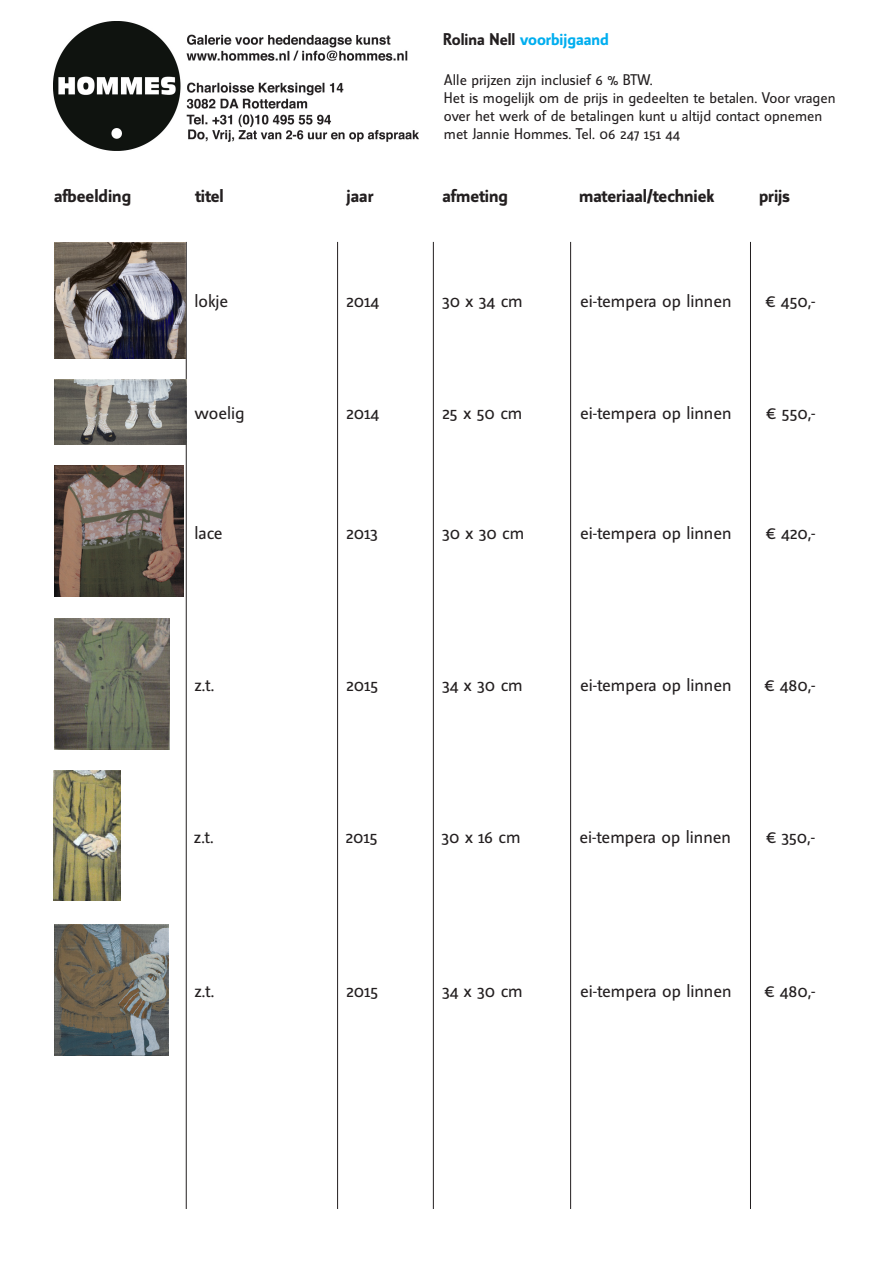
<style>
.page{position:relative;width:893px;height:1263px;background:#fff}
.page>*{position:absolute;margin:0;border:0;box-sizing:border-box;transform-origin:0 0}
.t1{font:18px "Manual Sans";color:#231f20}
.t2{font:700 18px "Manual Sans";color:#231f20}
.t3{font:700 16.5px "Manual Sans";color:#00aeef}
.t4{font:15px/18px "Manual Sans";color:#231f20}
.s1{color:#231f20}
</style>
<div class="page">
<img style="left:53px;top:21px;width:365px;height:129px">
<hr style="left:186px;top:242px;width:1px;height:967px;background:#231f20">
<hr style="left:337px;top:242px;width:1px;height:967px;background:#231f20">
<hr style="left:433px;top:242px;width:1px;height:967px;background:#231f20">
<hr style="left:570px;top:242px;width:1px;height:967px;background:#231f20">
<hr style="left:750px;top:242px;width:1px;height:967px;background:#231f20">
<img style="left:54px;top:618px;width:115px;height:131px">
<img style="left:54px;top:466px;width:130px;height:131px">
<img style="left:53px;top:770px;width:67px;height:131px">
<img style="left:54px;top:379px;width:133px;height:66px">
<img style="left:54px;top:242px;width:131px;height:116px">
<img style="left:54px;top:924px;width:115px;height:131px">
<p class="t3" style="left:443px;top:29px;width:167px"><span class="s1">Rolina Nell</span> voorbijgaand</p>
<p class="t4" style="left:444px;top:71px;width:393px">Alle prijzen zijn inclusief 6 % BTW.<br>Het is mogelijk om de prijs in gedeelten te betalen. Voor vragen over het werk of de betalingen kunt u altijd contact opnemen met Jannie Hommes. Tel. 06 247 151 44</p>
<p class="t2" style="left:54px;top:185px;width:79px">afbeelding</p>
<p class="t2" style="left:195px;top:185px;width:30px">titel</p>
<p class="t2" style="left:346px;top:185px;width:29px">jaar</p>
<p class="t2" style="left:442px;top:185px;width:67px">afmeting</p>
<p class="t2" style="left:579px;top:185px;width:137px">materiaal/techniek</p>
<p class="t2" style="left:759px;top:185px;width:32px">prijs</p>
<p class="t1" style="left:194px;top:290px;width:35px">lokje</p>
<p class="t1" style="left:346px;top:290px;width:35px">2014</p>
<p class="t1" style="left:442px;top:290px;width:82px">30 x 34 cm</p>
<p class="t1" style="left:580px;top:290px;width:153px">ei-tempera op linnen</p>
<p class="t1" style="left:765px;top:290px;width:52px">€ 450,-</p>
<p class="t1" style="left:194px;top:402px;width:52px">woelig</p>
<p class="t1" style="left:346px;top:402px;width:35px">2014</p>
<p class="t1" style="left:442px;top:402px;width:82px">25 x 50 cm</p>
<p class="t1" style="left:580px;top:402px;width:153px">ei-tempera op linnen</p>
<p class="t1" style="left:766px;top:402px;width:51px">€ 550,-</p>
<p class="t1" style="left:194px;top:521px;width:30px">lace</p>
<p class="t1" style="left:346px;top:521px;width:33px">2013</p>
<p class="t1" style="left:442px;top:521px;width:84px">30 x 30 cm</p>
<p class="t1" style="left:580px;top:521px;width:153px">ei-tempera op linnen</p>
<p class="t1" style="left:766px;top:521px;width:51px">€ 420,-</p>
<p class="t1" style="left:194px;top:673px;width:21px">z.t.</p>
<p class="t1" style="left:346px;top:673px;width:34px">2015</p>
<p class="t1" style="left:442px;top:673px;width:82px">34 x 30 cm</p>
<p class="t1" style="left:580px;top:673px;width:153px">ei-tempera op linnen</p>
<p class="t1" style="left:765px;top:673px;width:52px">€ 480,-</p>
<p class="t1" style="left:194px;top:825px;width:21px">z.t.</p>
<p class="t1" style="left:345px;top:825px;width:34px">2015</p>
<p class="t1" style="left:441px;top:825px;width:81px">30 x 16 cm</p>
<p class="t1" style="left:579px;top:825px;width:153px">ei-tempera op linnen</p>
<p class="t1" style="left:766px;top:825px;width:51px">€ 350,-</p>
<p class="t1" style="left:194px;top:979px;width:21px">z.t.</p>
<p class="t1" style="left:346px;top:979px;width:34px">2015</p>
<p class="t1" style="left:442px;top:979px;width:82px">34 x 30 cm</p>
<p class="t1" style="left:580px;top:979px;width:153px">ei-tempera op linnen</p>
<p class="t1" style="left:765px;top:979px;width:52px">€ 480,-</p>
</div>
